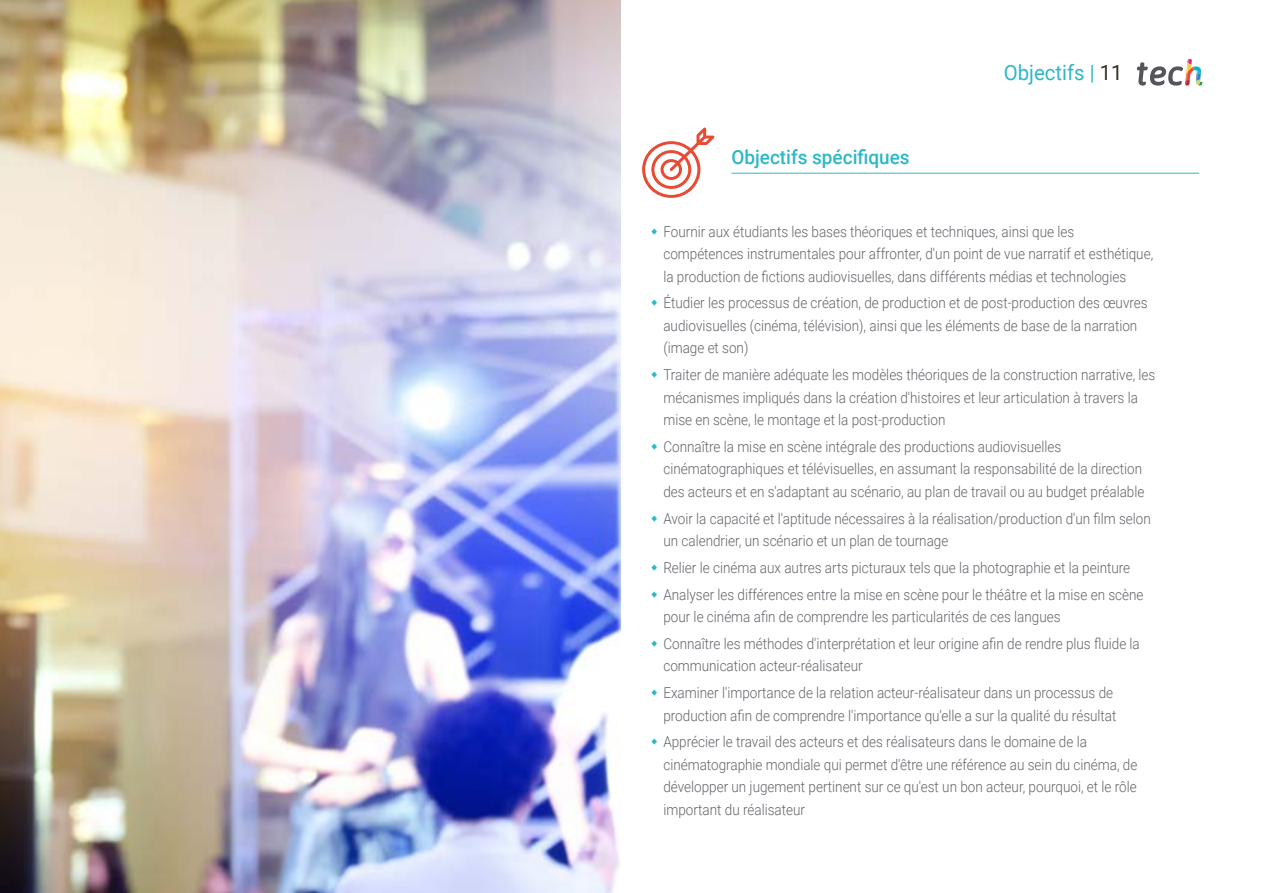
<style>
.page{position:relative;width:1263px;height:893px;background:#fff}
.page>*{position:absolute;margin:0;border:0;box-sizing:border-box;transform-origin:0 0}
.t1{font:21px "Roboto";color:#2db8c5}
.t2{font:500 19.5px "Roboto";color:#2db8c5}
.t3{font:300 15px/22.5px "Roboto";color:#61646a;scale:.9 1}
.s1{color:#312e20}
</style>
<div class="page">
<hr style="left:731px;top:173px;width:468px;height:1px;background:#2db8c5">
<svg style="left:642px;top:127px;width:72px;height:71px"></svg>
<img style="left:0;top:0;width:621px;height:893px">
<svg style="left:1137px;top:59px;width:65px;height:27px"></svg>
<h2 class="t2" style="left:731px;top:144px;width:180px">Objectifs spécifiques</h2>
<h1 class="t1" style="left:1004px;top:57px;width:120px">Objectifs | <span class="s1">11</span></h1>
<p class="t3" style="left:663px;top:219px;width:546px">Fournir aux étudiants les bases théoriques et techniques, ainsi que les compétences instrumentales pour affronter, d'un point de vue narratif et esthétique, la production de fictions audiovisuelles, dans différents médias et technologies</p>
<p class="t3" style="left:663px;top:291px;width:540px">Étudier les processus de création, de production et de post-production des œuvres audiovisuelles (cinéma, télévision), ainsi que les éléments de base de la narration (image et son)</p>
<p class="t3" style="left:663px;top:363px;width:548px">Traiter de manière adéquate les modèles théoriques de la construction narrative, les mécanismes impliqués dans la création d'histoires et leur articulation à travers la mise en scène, le montage et la post-production</p>
<p class="t3" style="left:663px;top:435px;width:536px">Connaître la mise en scène intégrale des productions audiovisuelles cinématographiques et télévisuelles, en assumant la responsabilité de la direction des acteurs et en s'adaptant au scénario, au plan de travail ou au budget préalable</p>
<p class="t3" style="left:663px;top:506px;width:543px">Avoir la capacité et l'aptitude nécessaires à la réalisation/production d'un film selon un calendrier, un scénario et un plan de tournage</p>
<p class="t3" style="left:663px;top:553px;width:535px;line-height:26.7px">Relier le cinéma aux autres arts picturaux tels que la photographie et la peinture<br>Analyser les différences entre la mise en scène pour le théâtre et la mise en scène</p>
<p class="t3" style="left:663px;top:603px;width:531px;line-height:26.7px">pour le cinéma afin de comprendre les particularités de ces langues<br>Connaître les méthodes d'interprétation et leur origine afin de rendre plus fluide la</p>
<p class="t3" style="left:663px;top:652px;width:501px;line-height:26.7px">communication acteur-réalisateur<br>Examiner l'importance de la relation acteur-réalisateur dans un processus de</p>
<p class="t3" style="left:663px;top:701px;width:505px;line-height:26.7px">production afin de comprendre l'importance qu'elle a sur la qualité du résultat<br>Apprécier le travail des acteurs et des réalisateurs dans le domaine de la</p>
<p class="t3" style="left:663px;top:753px;width:528px;text-align:justify">cinématographie mondiale qui permet d'être une référence au sein du cinéma, de développer un jugement pertinent sur ce qu'est un bon acteur, pourquoi, et le rôle important du réalisateur</p>
</div>
